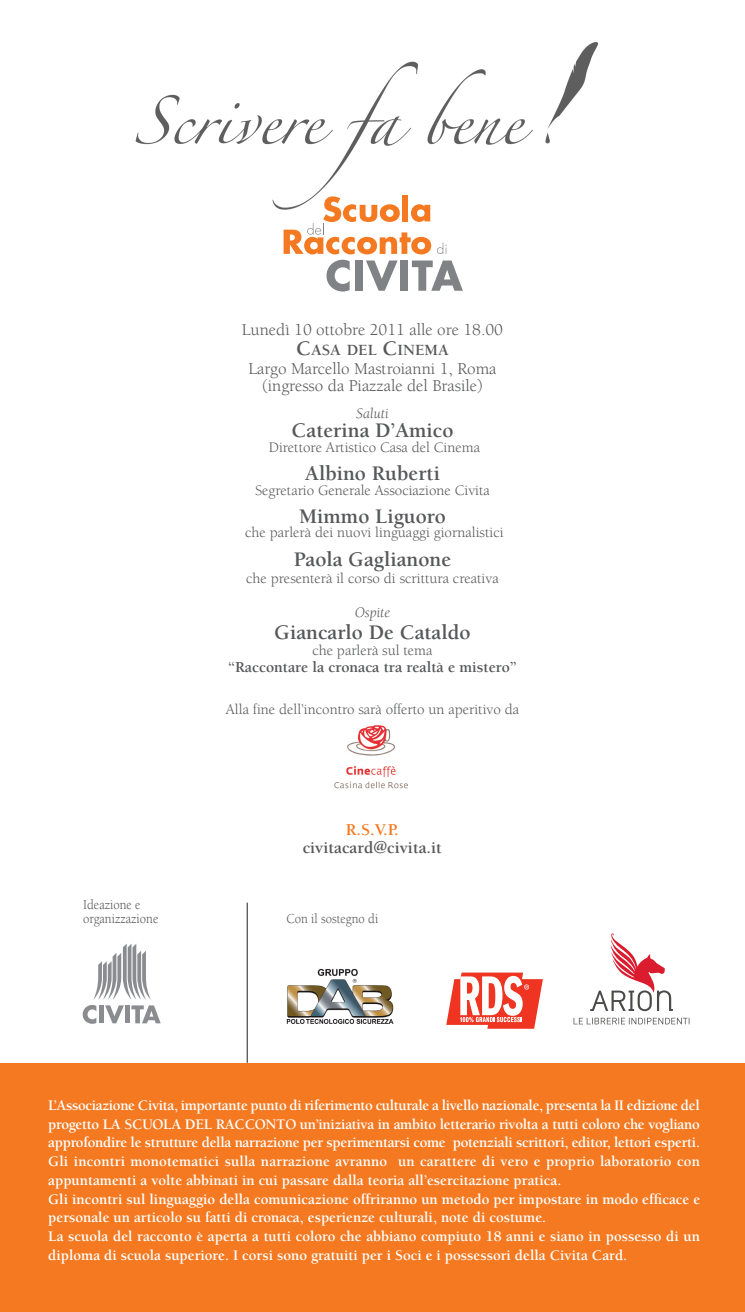
<style>
.page{position:relative;width:745px;height:1312px;background:#fff}
.page>*{position:absolute;margin:0;border:0;box-sizing:border-box;transform-origin:0 0}
.t1{font:700 21.25px "Berkeley";color:#57585a}
.t2{font:17px/17.1px "Berkeley";color:#57585a;text-align:center}
.t3{font:700 17px "Berkeley";color:#57585a}
.t4{font:700 17px "Berkeley";color:#f47921}
.t5{font:700 16px "Berkeley";color:#57585a}
.t6{font:700 15.62px "Berkeley";color:#57585a}
.t7{font:700 15px/18.8px "Berkeley";color:#fff}
.t8{font:14.88px "Berkeley";color:#57585a}
.t9{font:italic 14.88px "Berkeley";color:#57585a}
.t10{font:14.12px/14.5px "Berkeley";color:#57585a;scale:.9 1}
.s1{font-size:21.25px}
</style>
<div class="page">
<img style="left:135px;top:42px;width:464px;height:168px">
<div style="left:402px;top:194px;width:6px;height:27px;background:#f47921"></div>
<svg style="left:283px;top:196px;width:163px;height:58px"></svg>
<svg style="left:326px;top:260px;width:23px;height:31px"></svg>
<div style="left:355px;top:260px;width:8px;height:31px;background:#808285"></div>
<svg style="left:366px;top:260px;width:31px;height:31px"></svg>
<div style="left:400px;top:260px;width:8px;height:31px;background:#808285"></div>
<svg style="left:411px;top:260px;width:51px;height:31px"></svg>
<div style="left:0;top:1063px;width:744px;height:248px;background:#f47921"></div>
<img style="left:334px;top:725px;width:73px;height:64px">
<img style="left:286px;top:968px;width:107px;height:55px">
<svg style="left:590px;top:933px;width:82px;height:77px"></svg>
<svg style="left:573px;top:1017px;width:116px;height:7px"></svg>
<svg style="left:83px;top:944px;width:78px;height:79px"></svg>
<hr style="left:247px;top:902px;width:1px;height:160px;background:#231f20">
<svg style="left:446px;top:972px;width:96px;height:56px"></svg>
<p class="t2" style="left:241px;top:322px;width:263px">Lunedì 10 ottobre 2011 alle ore 18.00</p>
<p class="t5" style="left:296px;top:344px;width:154px"><span class="s1">C</span>ASA DEL <span class="s1">C</span>INEMA</p>
<p class="t2" style="left:248px;top:362px;width:249px">Largo Marcello Mastroianni 1, Roma (ingresso da Piazzale del Brasile)</p>
<p class="t9" style="left:356px;top:408px;width:34px">Saluti</p>
<h1 class="t1" style="left:291px;top:422px;width:163px">Caterina D’Amico</h1>
<p class="t8" style="left:268px;top:441px;width:213px">Direttore Artistico Casa del Cinema</p>
<h1 class="t1" style="left:305px;top:464px;width:137px">Albino Ruberti</h1>
<p class="t8" style="left:255px;top:484px;width:236px">Segretario Generale Associazione Civita</p>
<h1 class="t1" style="left:299px;top:507px;width:148px">Mimmo Liguoro</h1>
<p class="t8" style="left:245px;top:527px;width:260px">che parlerà dei nuovi linguaggi giornalistici</p>
<h1 class="t1" style="left:293px;top:551px;width:159px">Paola Gaglianone</h1>
<p class="t8" style="left:246px;top:572px;width:254px">che presenterà il corso di scrittura creativa</p>
<p class="t9" style="left:354px;top:606px;width:37px">Ospite</p>
<h1 class="t1" style="left:274px;top:623px;width:198px">Giancarlo De Cataldo</h1>
<p class="t8" style="left:312px;top:644px;width:122px">che parlerà sul tema</p>
<p class="t6" style="left:228px;top:660px;width:290px">“Raccontare la cronaca tra realtà e mistero”</p>
<p class="t8" style="left:226px;top:703px;width:294px">Alla fine dell’incontro sarà offerto un aperitivo da</p>
<p class="t10" style="left:83px;top:898px;width:85px">Ideazione e organizzazione</p>
<p class="t4" style="left:345px;top:822px;width:54px">R.S.V.P.</p>
<p class="t3" style="left:302px;top:841px;width:140px">civitacard@civita.it</p>
<p class="t10" style="left:286px;top:912px;width:103px">Con il sostegno di</p>
<p class="t7" style="left:48px;top:1096px;width:653px">L’Associazione Civita, importante punto di riferimento culturale a livello nazionale, presenta la II edizione del progetto LA SCUOLA DEL RACCONTO un’iniziativa in ambito letterario rivolta a tutti coloro che vogliano approfondire le strutture della narrazione per sperimentarsi come potenziali scrittori, editor, lettori esperti.<br>Gli incontri monotematici sulla narrazione avranno un carattere di vero e proprio laboratorio con appuntamenti a volte abbinati in cui passare dalla teoria all’esercitazione pratica.<br>Gli incontri sul linguaggio della comunicazione offriranno un metodo per impostare in modo efficace e personale un articolo su fatti di cronaca, esperienze culturali, note di costume.<br>La scuola del racconto è aperta a tutti coloro che abbiano compiuto 18 anni e siano in possesso di un diploma di scuola superiore. I corsi sono gratuiti per i Soci e i possessori della Civita Card.</p>
</div>
